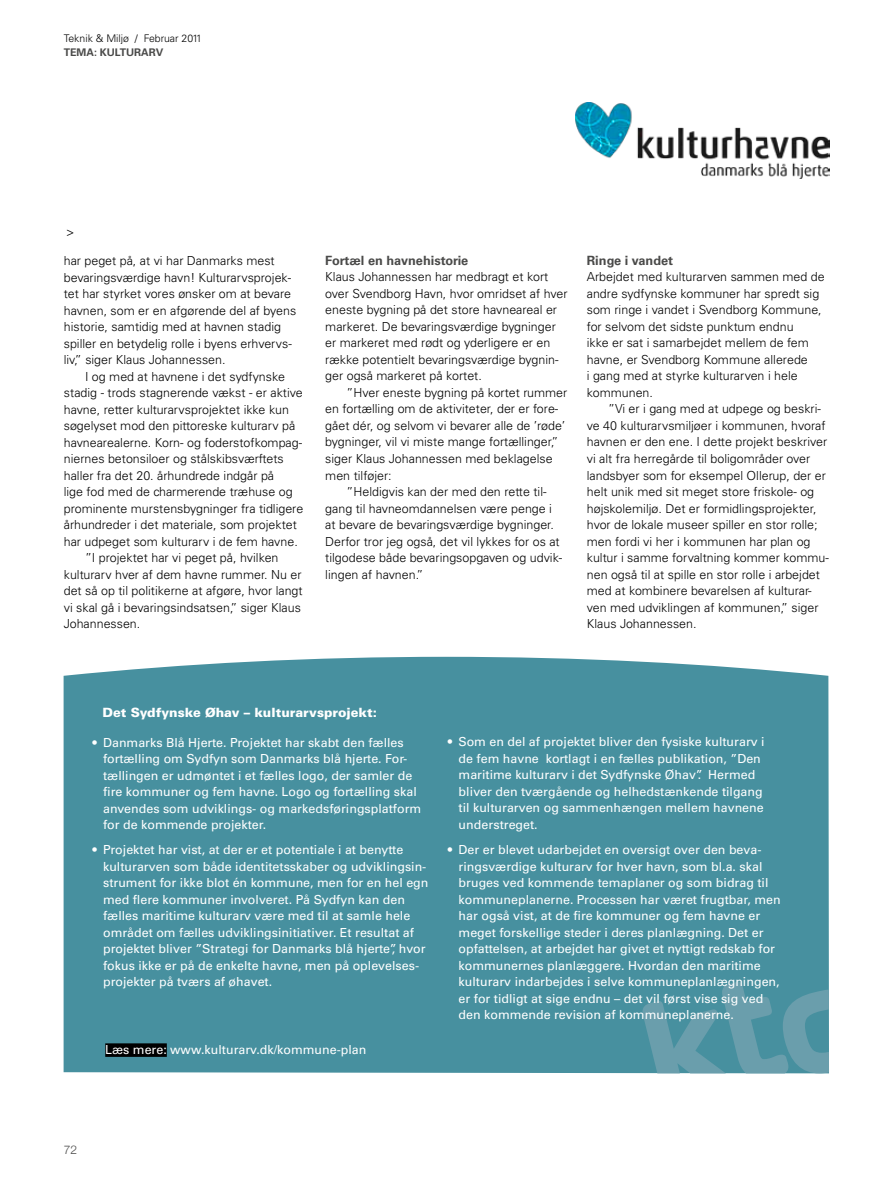
<style>
.page{position:relative;width:893px;height:1200px;background:#fff}
.page>*{position:absolute;margin:0;border:0;box-sizing:border-box;transform-origin:0 0}
.t1{font:900 12.75px "Univers";color:#fff}
.t2{font:700 12.75px "Univers";color:#4a4a49}
.t3{font:300 12.45px/16.5px "Univers";color:#000}
.t4{font:12.45px/16.5px "Univers";color:#fff}
.t5{font:300 12px "Helvetica Neue";color:#4a4a49}
.t6{font:300 10.5px "Univers";color:#000}
.t7{font:700 10.5px "Univers";color:#4a4a49}
</style>
<div class="page">
<div style="left:64px;top:656px;width:765px;height:417px;background:#47909f"></div>
<svg style="left:642px;top:981px;width:187px;height:92px;background:#5796a5"></svg>
<img style="left:575px;top:103px;width:254px;height:76px">
<div style="left:105px;top:1043px;width:62px;height:13px;background:#000"></div>
<p class="t6" style="left:64px;top:32px;width:140px">Teknik &amp; Miljø / Februar 2011</p>
<p class="t7" style="left:64px;top:46px;width:101px">Tema: kulturarv</p>
<p class="t3" style="left:66px;top:224px;width:10px">&gt;</p>
<p class="t3" style="left:64px;top:252px;width:234px">har peget på, at vi har Danmarks mest bevaringsværdige havn! Kulturarvsprojek&shy;tet har styrket vores ønsker om at bevare havnen, som er en afgørende del af byens historie, samtidig med at havnen stadig spiller en betydelig rolle i byens erhvervs&shy;liv,” siger Klaus Johannessen.</p>
<p class="t3" style="left:85px;top:368px;width:201px">I og med at havnene i det sydfynske</p>
<p class="t3" style="left:64px;top:384px;width:240px">stadig - trods stagnerende vækst - er aktive</p>
<p class="t3" style="left:64px;top:401px;width:227px">havne, retter kulturarvsprojektet ikke kun</p>
<p class="t3" style="left:64px;top:417px;width:233px">søgelyset mod den pittoreske kulturarv på</p>
<p class="t3" style="left:64px;top:434px;width:240px">havnearealerne. Korn- og foderstofkompag-</p>
<p class="t3" style="left:64px;top:450px;width:222px">niernes betonsiloer og stålskibsværftets</p>
<p class="t3" style="left:64px;top:467px;width:212px">haller fra det 20. århundrede indgår på</p>
<p class="t3" style="left:64px;top:483px;width:230px">lige fod med de charmerende træhuse og</p>
<p class="t3" style="left:64px;top:500px;width:241px">prominente murstensbygninger fra tidligere</p>
<p class="t3" style="left:64px;top:516px;width:235px">århundreder i det materiale, som projektet</p>
<p class="t3" style="left:64px;top:533px;width:235px">har udpeget som kulturarv i de fem havne.</p>
<p class="t3" style="left:85px;top:549px;width:195px">”I projektet har vi peget på, hvilken</p>
<p class="t3" style="left:64px;top:566px;width:239px">kulturarv hver af dem havne rummer. Nu er</p>
<p class="t3" style="left:64px;top:582px;width:240px">det så op til politikerne at afgøre, hvor langt</p>
<p class="t3" style="left:64px;top:599px;width:239px">vi skal gå i bevaringsindsatsen,” siger Klaus</p>
<p class="t3" style="left:64px;top:615px;width:78px">Johannessen.</p>
<p class="t2" style="left:325px;top:253px;width:145px">Fortæl en havnehistorie</p>
<p class="t3" style="left:325px;top:269px;width:244px">Klaus Johannessen har medbragt et kort over Svendborg Havn, hvor omridset af hver eneste bygning på det store havneareal er markeret. De bevaringsværdige bygninger er markeret med rødt og yderligere er en række potentielt bevaringsværdige bygnin&shy;ger også markeret på kortet.</p>
<p class="t3" style="left:347px;top:384px;width:222px">”Hver eneste bygning på kortet rummer</p>
<p class="t3" style="left:325px;top:400px;width:235px">en fortælling om de aktiviteter, der er fore-</p>
<p class="t3" style="left:325px;top:417px;width:241px">gået dér, og selvom vi bevarer alle de ’røde’</p>
<p class="t3" style="left:325px;top:433px;width:234px">bygninger, vil vi miste mange fortællinger,”</p>
<p class="t3" style="left:325px;top:450px;width:229px">siger Klaus Johannessen med beklagelse</p>
<p class="t3" style="left:325px;top:466px;width:68px">men tilføjer:</p>
<p class="t3" style="left:347px;top:483px;width:202px">”Heldigvis kan der med den rette til-</p>
<p class="t3" style="left:325px;top:499px;width:228px">gang til havneomdannelsen være penge i</p>
<p class="t3" style="left:325px;top:516px;width:230px">at bevare de bevaringsværdige bygninger.</p>
<p class="t3" style="left:325px;top:532px;width:236px">Derfor tror jeg også, det vil lykkes for os at</p>
<p class="t3" style="left:325px;top:549px;width:239px">tilgodese både bevaringsopgaven og udvik-</p>
<p class="t3" style="left:325px;top:565px;width:99px">lingen af havnen.”</p>
<p class="t2" style="left:587px;top:253px;width:88px">Ringe i vandet</p>
<p class="t3" style="left:587px;top:269px;width:239px">Arbejdet med kulturarven sammen med de andre sydfynske kommuner har spredt sig som ringe i vandet i Svendborg Kommune, for selvom det sidste punktum endnu<br>ikke er sat i samarbejdet mellem de fem havne, er Svendborg Kommune allerede<br>i gang med at styrke kulturarven i hele kommunen.</p>
<p class="t3" style="left:587px;top:400px;width:244px;text-indent:21px">”Vi er i gang med at udpege og beskri&shy;ve 40 kulturarvsmiljøer i kommunen, hvoraf havnen er den ene. I dette projekt beskriver vi alt fra herregårde til boligområder over landsbyer som for eksempel Ollerup, der er helt unik med sit meget store friskole- og højskolemiljø. Det er formidlingsprojekter, hvor de lokale museer spiller en stor rolle; men fordi vi her i kommunen har plan og kultur i samme forvaltning kommer kommu&shy;nen også til at spille en stor rolle i arbejdet med at kombinere bevarelsen af kulturar&shy;ven med udviklingen af kommunen,” siger Klaus Johannessen.</p>
<p class="t1" style="left:102px;top:704px;width:276px">Det Sydfynske Øhav – kulturarvsprojekt:</p>
<p class="t4" style="left:103px;top:733px;width:320px;text-indent:-11px">• Danmarks Blå Hjerte. Projektet har skabt den fælles fortælling om Sydfyn som Danmarks blå hjerte. For&shy;tællingen er udmøntet i et fælles logo, der samler de fire kommuner og fem havne. Logo og fortælling skal anvendes som udviklings- og markedsføringsplatform for de kommende projekter.</p>
<p class="t4" style="left:103px;top:841px;width:327px;text-indent:-11px">• Projektet har vist, at der er et potentiale i at benytte kulturarven som både identitetsskaber og udviklingsin&shy;strument for ikke blot én kommune, men for en hel egn med flere kommuner involveret. På Sydfyn kan den fælles maritime kulturarv være med til at samle hele området om fælles udviklingsinitiativer. Et resultat af projektet bliver ”Strategi for Danmarks blå hjerte”, hvor fokus ikke er på de enkelte havne, men på oplevelses&shy;projekter på tværs af øhavet.</p>
<p class="t4" style="left:105px;top:1041px;width:263px">Læs mere: www.kulturarv.dk/kommune-plan</p>
<p class="t4" style="left:459px;top:733px;width:308px;text-indent:-11px">• Som en del af projektet bliver den fysiske kulturarv i de fem havne kortlagt i en fælles publikation, ”Den maritime kulturarv i det Sydfynske Øhav”. Hermed bliver den tværgående og helhedstænkende tilgang til kulturarven og sammenhængen mellem havnene understreget.</p>
<p class="t4" style="left:459px;top:841px;width:324px;text-indent:-11px">• Der er blevet udarbejdet en oversigt over den beva&shy;ringsværdige kulturarv for hver havn, som bl.a. skal bruges ved kommende temaplaner og som bidrag til kommuneplanerne. Processen har været frugtbar, men har også vist, at de fire kommuner og fem havne er meget forskellige steder i deres planlægning. Det er opfattelsen, at arbejdet har givet et nyttigt redskab for kommunernes planlæggere. Hvordan den maritime kulturarv indarbejdes i selve kommuneplanlægningen, er for tidligt at sige endnu – det vil først vise sig ved den kommende revision af kommuneplanerne.</p>
<p class="t5" style="left:64px;top:1142px;width:15px">72</p>
</div>
